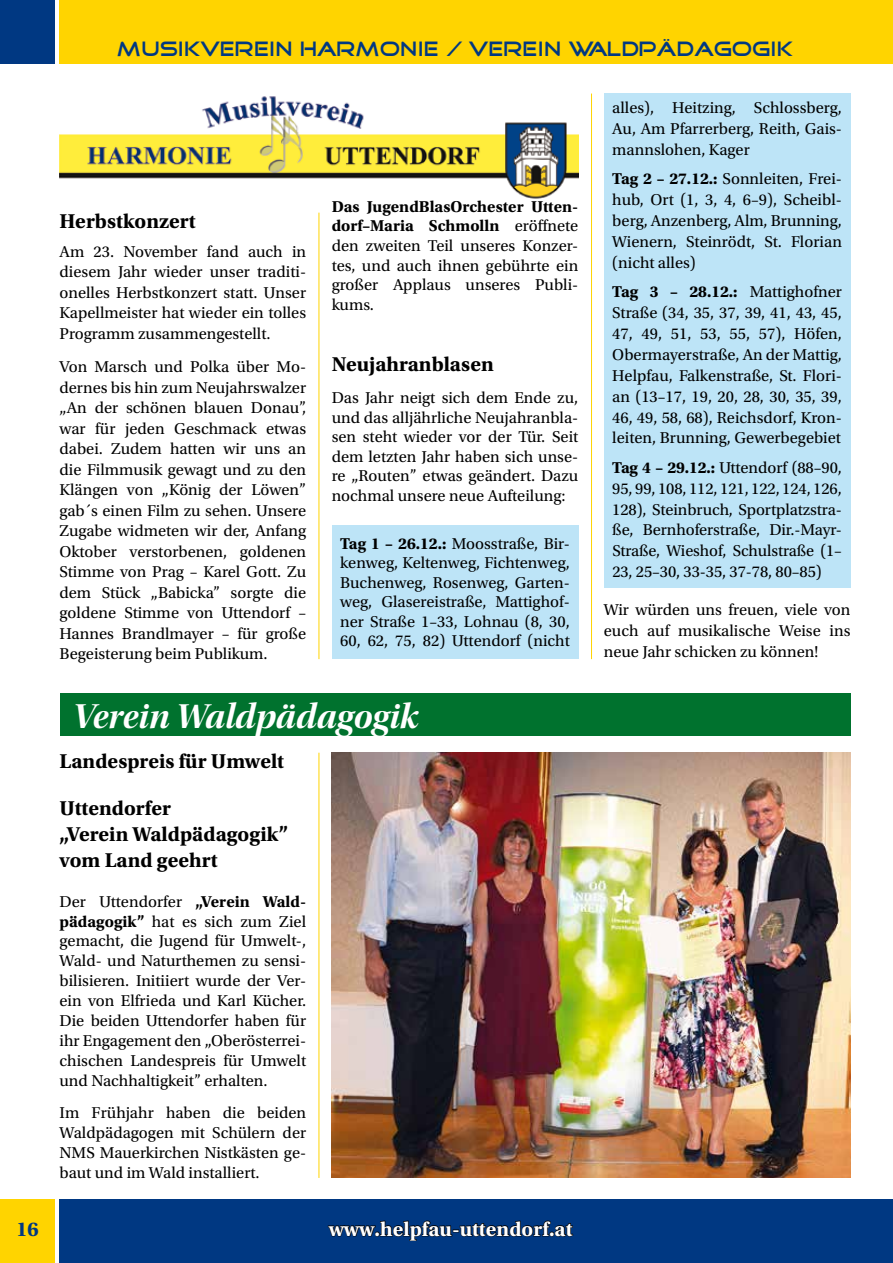
<style>
.page{position:relative;width:893px;height:1263px;background:#fff}
.page>*{position:absolute;margin:0;border:0;box-sizing:border-box;transform-origin:0 0}
.t1{font:36px "Utopia Std Bold Disp It";color:#fff}
.t2{font:700 21px/26px "Utopia Std";color:#000}
.t3{font:21px "Good Times";color:#003882}
.t4{font:700 21px "Utopia Std";color:#fff}
.t5{font:700 21px "Utopia Std";color:#003882}
.t6{font:16.5px/20.9px "Utopia Std";color:#000;text-align:justify}
.s1{font-weight:700}
</style>
<div class="page">
<div style="left:0;top:1199px;width:55px;height:64px;background:#ffd400"></div>
<div style="left:60px;top:0;width:833px;height:64px;background:#ffd400"></div>
<div style="left:0;top:0;width:55px;height:64px;background:#003882"></div>
<div style="left:604px;top:94px;width:246px;height:494px;background:#bde4f7"></div>
<div style="left:332px;top:525px;width:246px;height:134px;background:#bde4f7"></div>
<div style="left:60px;top:1199px;width:833px;height:64px;background:#003882"></div>
<img style="left:60px;top:96px;width:518px;height:103px">
<hr style="left:591px;top:94px;width:1px;height:565px;background:#ffd400">
<hr style="left:318px;top:753px;width:1px;height:425px;background:#ffd400">
<hr style="left:318px;top:213px;width:1px;height:446px;background:#ffd400">
<svg style="left:327px;top:1220px;width:247px;height:21px"></svg>
<img style="left:332px;top:753px;width:518px;height:425px">
<div style="left:60px;top:693px;width:790px;height:43px;background:#00722e"></div>
<p class="t5" style="left:16px;top:1217px;width:24px">16</p>
<p class="t3" style="left:117px;top:39px;width:677px">MUSIKVEREIN HARMONIE / VEREIN WALDPÄDAGOGIK</p>
<p class="t2" style="left:60px;top:208px;width:138px">Herbstkonzert</p>
<p class="t6" style="left:60px;top:242px;width:248px">Am 23. November fand auch in diesem Jahr wieder unser traditi&shy;onelles Herbstkonzert statt. Unser Kapellmeister hat wieder ein tolles Programm zusammengestellt.</p>
<p class="t6" style="left:60px;top:357px;width:248px">Von Marsch und Polka über Mo&shy;dernes bis hin zum Neujahrswalzer „An der schönen blauen Donau”, war für jeden Geschmack etwas dabei. Zudem hatten wir uns an die Filmmusik gewagt und zu den Klängen von „König der Löwen” gab´s einen Film zu sehen. Unsere Zugabe widmeten wir der, Anfang Oktober verstorbenen, goldenen Stimme von Prag – Karel Gott. Zu dem Stück „Babicka” sorgte die goldene Stimme von Uttendorf – Hannes Brandlmayer – für große Begeisterung beim Publikum.</p>
<p class="t6" style="left:332px;top:197px;width:248px;line-height:19.5px"><span class="s1">Das JugendBlasOrchester Utten&shy;dorf–Maria Schmolln</span> eröffnete den zweiten Teil unseres Konzer&shy;tes, und auch ihnen gebührte ein großer Applaus unseres Publi&shy;kums.</p>
<p class="t2" style="left:332px;top:351px;width:164px">Neujahranblasen</p>
<p class="t6" style="left:332px;top:388px;width:248px;line-height:19.5px">Das Jahr neigt sich dem Ende zu, und das alljährliche Neujahranbla&shy;sen steht wieder vor der Tür. Seit dem letzten Jahr haben sich unse&shy;re „Routen” etwas geändert. Dazu nochmal unsere neue Aufteilung:</p>
<p class="t6" style="left:340px;top:534px;width:231px;line-height:19.5px"><span class="s1">Tag 1 – 26.12.:</span> Moosstraße, Bir&shy;kenweg, Keltenweg, Fichtenweg, Buchenweg, Rosenweg, Garten&shy;weg, Glasereistraße, Mattighof&shy;ner Straße 1–33, Lohnau (8, 30, 60, 62, 75, 82) Uttendorf (nicht</p>
<h1 class="t1" style="left:73px;top:696px;width:347px">Verein Waldpädagogik</h1>
<p class="t2" style="left:60px;top:748px;width:226px">Landespreis für Umwelt</p>
<p class="t2" style="left:60px;top:795px;width:230px">Uttendorfer<br>„Verein Waldpädagogik” vom Land geehrt</p>
<p class="t6" style="left:60px;top:892px;width:248px;line-height:20px">Der Uttendorfer <span class="s1">„Verein Wald&shy;pädagogik”</span> hat es sich zum Ziel gemacht, die Jugend für Umwelt-, Wald- und Naturthemen zu sensi&shy;bilisieren. Initiiert wurde der Ver&shy;ein von Elfrieda und Karl Kücher.<br>Die beiden Uttendorfer haben für ihr Engagement den „Oberösterrei&shy;chischen Landespreis für Umwelt und Nachhaltigkeit” erhalten.</p>
<p class="t6" style="left:60px;top:1103px;width:248px;line-height:20px">Im Frühjahr haben die beiden Waldpädagogen mit Schülern der NMS Mauerkirchen Nistkästen ge&shy;baut und im Wald installiert.</p>
<p class="t4" style="left:329px;top:1217px;width:246px">www.helpfau-uttendorf.at</p>
<p class="t6" style="left:612px;top:98px;width:231px">alles), Heitzing, Schlossberg, Au, Am Pfarrerberg, Reith, Gais&shy;mannslohen, Kager</p>
<p class="t6" style="left:612px;top:169px;width:231px"><span class="s1">Tag 2 – 27.12.:</span> Sonnleiten, Frei&shy;hub, Ort (1, 3, 4, 6–9), Scheibl&shy;berg, Anzenberg, Alm, Brunning, Wienern, Steinrödt, St. Florian (nicht alles)</p>
<p class="t6" style="left:612px;top:282px;width:231px"><span class="s1">Tag 3 – 28.12.:</span> Mattighofner Straße (34, 35, 37, 39, 41, 43, 45, 47, 49, 51, 53, 55, 57), Höfen, Obermayerstraße, An der Mattig, Helpfau, Falkenstraße, St. Flori&shy;an (13–17, 19, 20, 28, 30, 35, 39, 46, 49, 58, 68), Reichsdorf, Kron&shy;leiten, Brunning, Gewerbegebiet</p>
<p class="t6" style="left:612px;top:457px;width:231px"><span class="s1">Tag 4 – 29.12.:</span> Uttendorf (88–90, 95, 99, 108, 112, 121, 122, 124, 126, 128), Steinbruch, Sportplatzstra&shy;ße, Bernhoferstraße, Dir.-Mayr-Straße, Wieshof, Schulstraße (1– 23, 25–30, 33-35, 37-78, 80–85)</p>
<p class="t6" style="left:604px;top:600px;width:248px">Wir würden uns freuen, viele von euch auf musikalische Weise ins neue Jahr schicken zu können!</p>
</div>
